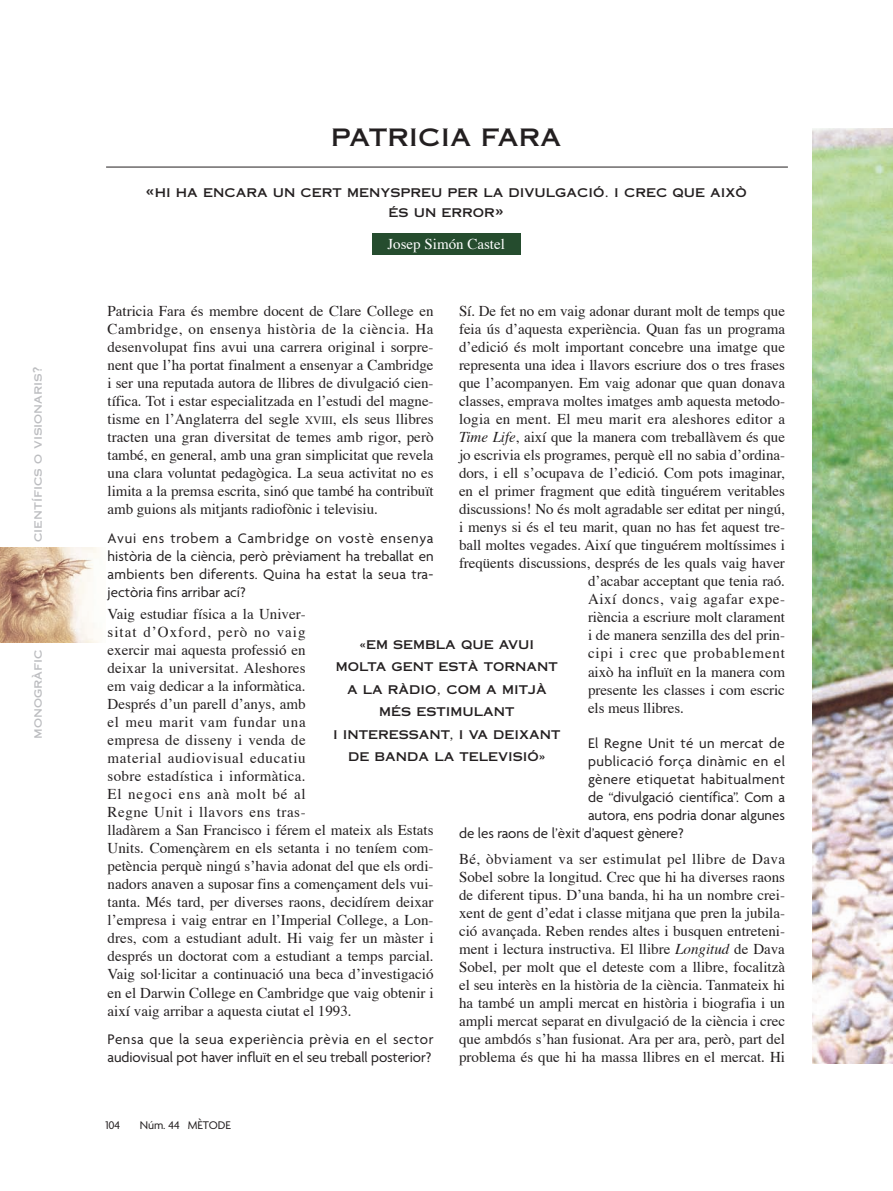
<style>
.page{position:relative;width:893px;height:1191px;background:#fff}
.page>*{position:absolute;margin:0;border:0;box-sizing:border-box;transform-origin:0 0}
.t1{font:24px "Copperplate Thirty One AB";color:#231f20}
.t2{font:15px/18px "Times";color:#231f20;text-align:justify}
.t3{font:15px/18px "Agenda";color:#231f20;text-align:justify}
.t4{font:15px "Agenda";letter-spacing:.025em;color:#231f20}
.t5{font:15px "Times";letter-spacing:.02em;color:#231f20}
.t6{font:15px "Agenda";letter-spacing:.03em;color:#231f20}
.t7{font:15px "Times";letter-spacing:.035em;color:#231f20}
.t8{font:15px "Times";letter-spacing:.055em;color:#231f20}
.t9{font:15px "Times";color:#fff}
.t10{font:12px/22.5px "Copperplate Thirty One AB";color:#231f20;text-align:center}
.t11{font:12px "Copperplate Thirty One AB";color:#bcbdc0}
.t12{font:12px "Agenda";color:#231f20}
.s1{font-size:16.5px}
.s2{font-size:11.25px}
.s3{font-style:italic}
</style>
<div class="page">
<img style="left:0;top:548px;width:99px;height:94px">
<hr style="left:106px;top:167px;width:682px;height:1px;background:#231f20">
<div style="left:372px;top:234px;width:148px;height:21px;background:#254c2e"></div>
<img style="left:812px;top:128px;width:81px;height:936px">
<p class="t11" style="left:31px;top:542px;width:177px;rotate:-90deg">científics o visionaris?</p>
<p class="t11" style="left:31px;top:739px;width:91px;rotate:-90deg">monogràfic</p>
<h1 class="t1" style="left:331px;top:123px;width:232px">PATRICIA FARA</h1>
<p class="t10" style="left:146px;top:183px;width:603px;line-height:19.8px"><span class="s1">«</span>HI HA ENCARA UN CERT MENYSPREU PER LA DIVULGACIÓ. I CREC QUE AIXÒ<br>ÉS UN ERROR<span class="s1">»</span></p>
<p class="t9" style="left:387px;top:238px;width:119px">Josep Simón Castel</p>
<p class="t2" style="left:108px;top:303px;width:327px">Patricia Fara és membre docent de Clare College en Cambridge, on ensenya història de la ciència. Ha desenvolupat fins avui una carrera original i sorpre&shy;nent que l’ha portat finalment a ensenyar a Cambridge i ser una reputada autora de llibres de divulgació cien&shy;tífica. Tot i estar especialitzada en l’estudi del magne&shy;tisme en l’Anglaterra del segle <span class="s2">XVIII</span>, els seus llibres tracten una gran diversitat de temes amb rigor, però també, en general, amb una gran simplicitat que revela una clara voluntat pedagògica. La seua activitat no es limita a la premsa escrita, sinó que també ha contribuït amb guions als mitjants radiofònic i televisiu.</p>
<p class="t3" style="left:108px;top:530px;width:327px">Avui ens trobem a Cambridge on vostè ensenya història de la ciència, però prèviament ha treballat en ambients ben diferents. Quina ha estat la seua tra&shy;jectòria fins arribar ací?</p>
<p class="t2" style="left:108px;top:606px;width:327px;text-align:left">Vaig estudiar física a la Univer-<br>sitat d’Oxford, però no vaig<br>exercir mai aquesta professió en<br>deixar la universitat. Aleshores<br>em vaig dedicar a la informàtica.<br>Després d’un parell d’anys, amb<br>el meu marit vam fundar una<br>empresa de disseny i venda de<br>material audiovisual educatiu<br>sobre estadística i informàtica.<br>El negoci ens anà molt bé al<br>Regne Unit i llavors ens tras-<br>lladàrem a San Francisco i férem el mateix als Estats Units. Començàrem en els setanta i no teníem com&shy;petència perquè ningú s’havia adonat del que els ordi&shy;nadors anaven a suposar fins a començament dels vui&shy;tanta. Més tard, per diverses raons, decidírem deixar l’empresa i vaig entrar en l’Imperial College, a Lon&shy;dres, com a estudiant adult. Hi vaig fer un màster i després un doctorat com a estudiant a temps parcial.<br>Vaig sol·licitar a continuació una beca d’investigació en el Darwin College en Cambridge que vaig obtenir i així vaig arribar a aquesta ciutat el 1993.</p>
<p class="t3" style="left:108px;top:1031px;width:327px">Pensa que la seua experiència prèvia en el sector audiovisual pot haver influït en el seu treball posterior?</p>
<p class="t2" style="left:459px;top:303px;width:327px">Sí. De fet no em vaig adonar durant molt de temps que</p>
<p class="t2" style="left:459px;top:321px;width:327px">feia ús d’aquesta experiència. Quan fas un programa</p>
<p class="t2" style="left:459px;top:339px;width:327px">d’edició és molt important concebre una imatge que</p>
<p class="t2" style="left:459px;top:357px;width:327px">representa una idea i llavors escriure dos o tres frases</p>
<p class="t2" style="left:459px;top:375px;width:327px">que l’acompanyen. Em vaig adonar que quan donava</p>
<p class="t2" style="left:459px;top:393px;width:327px">classes, emprava moltes imatges amb aquesta metodo-</p>
<p class="t5" style="left:459px;top:413px;width:327px">logia en ment. El meu marit era aleshores editor a</p>
<p class="t2" style="left:459px;top:429px;width:327px"><span class="s3">Time Life</span>, així que la manera com treballàvem és que</p>
<p class="t2" style="left:459px;top:447px;width:327px">jo escrivia els programes, perquè ell no sabia d’ordina-</p>
<p class="t2" style="left:459px;top:465px;width:327px">dors, i ell s’ocupava de l’edició. Com pots imaginar,</p>
<p class="t2" style="left:459px;top:483px;width:327px">en el primer fragment que edità tinguérem veritables</p>
<p class="t2" style="left:459px;top:501px;width:327px">discussions! No és molt agradable ser editat per ningú,</p>
<p class="t2" style="left:459px;top:519px;width:327px">i menys si és el teu marit, quan no has fet aquest tre-</p>
<p class="t2" style="left:459px;top:537px;width:327px">ball moltes vegades. Així que tinguérem moltíssimes i</p>
<p class="t2" style="left:459px;top:555px;width:327px">freqüents discussions, després de les quals vaig haver</p>
<p class="t2" style="left:588px;top:573px;width:198px">d’acabar acceptant que tenia raó.</p>
<p class="t7" style="left:588px;top:593px;width:198px">Així doncs, vaig agafar expe-</p>
<p class="t2" style="left:588px;top:609px;width:199px">riència a escriure molt clarament</p>
<p class="t2" style="left:588px;top:627px;width:198px">i de manera senzilla des del prin-</p>
<p class="t8" style="left:588px;top:647px;width:198px">cipi i crec que probablement</p>
<p class="t2" style="left:588px;top:663px;width:198px">això ha influït en la manera com</p>
<p class="t2" style="left:588px;top:681px;width:198px">presente les classes i com escric</p>
<p class="t2" style="left:588px;top:699px;width:97px">els meus llibres.</p>
<p class="t4" style="left:588px;top:737px;width:198px">El Regne Unit té un mercat de</p>
<p class="t6" style="left:588px;top:755px;width:198px">publicació força dinàmic en el</p>
<p class="t4" style="left:588px;top:773px;width:198px">gènere etiquetat habitualment</p>
<p class="t3" style="left:588px;top:789px;width:198px">de “divulgació científica”. Com a</p>
<p class="t3" style="left:588px;top:807px;width:198px">autora, ens podria donar algunes</p>
<p class="t3" style="left:459px;top:825px;width:226px">de les raons de l’èxit d’aquest gènere?</p>
<p class="t2" style="left:459px;top:851px;width:327px">Bé, òbviament va ser estimulat pel llibre de Dava Sobel sobre la longitud. Crec que hi ha diverses raons de diferent tipus. D’una banda, hi ha un nombre crei&shy;xent de gent d’edat i classe mitjana que pren la jubila&shy;ció avançada. Reben rendes altes i busquen entreteni&shy;ment i lectura instructiva. El llibre <span class="s3">Longitud</span> de Dava Sobel, per molt que el deteste com a llibre, focalitzà el seu interès en la història de la ciència. Tanmateix hi ha també un ampli mercat en història i biografia i un ampli mercat separat en divulgació de la ciència i crec que ambdós s’han fusionat. Ara per ara, però, part del problema és que hi ha massa llibres en el mercat. Hi</p>
<p class="t10" style="left:333px;top:633px;width:229px">«EM SEMBLA QUE AVUI<br>MOLTA GENT ESTÀ TORNANT<br>A LA RÀDIO, COM A MITJÀ<br>MÉS ESTIMULANT<br>I INTERESSANT, I VA DEIXANT<br>DE BANDA LA TELEVISIÓ»</p>
<p class="t12" style="left:105px;top:1120px;width:16px">104</p>
<p class="t12" style="left:140px;top:1120px;width:93px">Núm. 44 MÈTODE</p>
</div>
